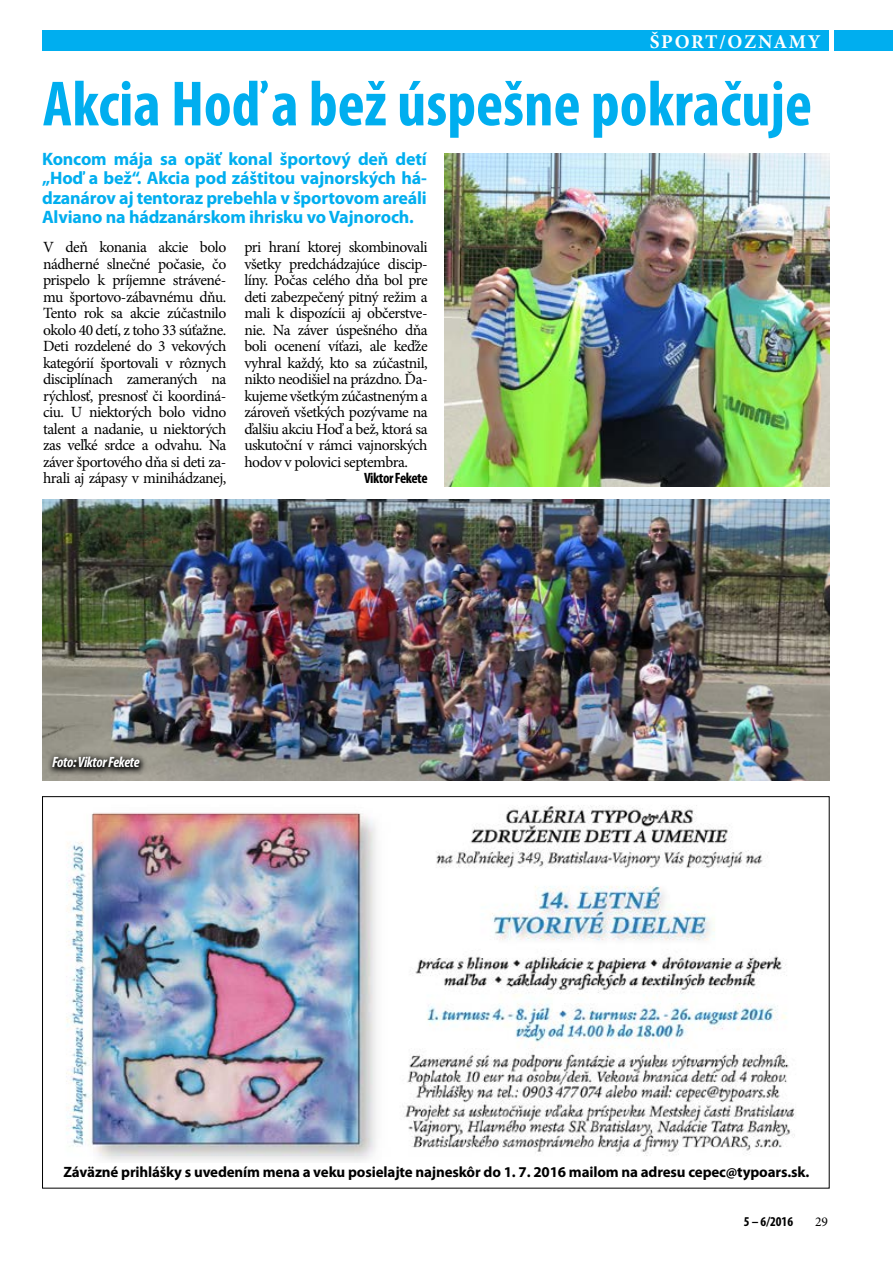
<style>
.page{position:relative;width:893px;height:1263px;background:#fff}
.page>*{position:absolute;margin:0;border:0;box-sizing:border-box;transform-origin:0 0}
.t1{font:700 condensed 64.5px "Myriad Pro";color:#00aeef}
.t2{font:700 19.5px "Minion Pro";letter-spacing:.09em;color:#fff}
.t3{font:700 18px/19.5px "Myriad Pro";letter-spacing:-.01em;color:#00aeef;text-align:justify}
.t4{font:15.6px/16.5px "Minion Pro";letter-spacing:-.03em;color:#000;text-align:justify}
.t5{font:700 15px "Myriad Pro";letter-spacing:-.01em;color:#000}
.t6{font:italic 700 condensed 15px "Myriad Pro";letter-spacing:-.025em;color:#fff}
.t7{font:700 condensed 15px "Myriad Pro";letter-spacing:-.035em;color:#000}
.t8{font:700 condensed 13.5px "Myriad Pro";color:#000}
.t9{font:13.5px "Minion Pro";color:#000}
</style>
<div class="page">
<div style="left:43px;top:30px;width:786px;height:21px;background:#00aeef"></div>
<div style="left:835px;top:30px;width:58px;height:21px;background:#00aeef"></div>
<img style="left:445px;top:153px;width:384px;height:333px">
<img style="left:43px;top:500px;width:786px;height:280px">
<img style="left:66px;top:805px;width:729px;height:356px">
<svg style="left:46px;top:752px;width:101px;height:23px"></svg>
<p class="t2" style="left:650px;top:28px;width:172px">ŠPORT/OZNAMY</p>
<h1 class="t1" style="left:43px;top:64px;width:771px">Akcia Hoď a bež úspešne pokračuje</h1>
<p class="t3" style="left:42px;top:148px;width:386px">Koncom mája sa opäť konal športový deň detí „Hoď a bež“. Akcia pod záštitou vajnorských há&shy;dzanárov aj tentoraz prebehla v športovom areáli Alviano na hádzanárskom ihrisku vo Vajnoroch.</p>
<p class="t4" style="left:43px;top:239px;width:185px">V deň konania akcie bolo nádherné slnečné počasie, čo prispelo k príjemne strávené&shy;mu športovo-zábavnému dňu.<br>Tento rok sa akcie zúčastnilo okolo 40 detí, z toho 33 súťažne.<br>Deti rozdelené do 3 vekových kategórií športovali v rôznych disciplínach zameraných na rýchlosť, presnosť či koordiná&shy;ciu. U niektorých bolo vidno talent a nadanie, u niektorých zas veľké srdce a odvahu. Na záver športového dňa si deti za&shy;hrali aj zápasy v minihádzanej,</p>
<p class="t4" style="left:244px;top:239px;width:185px">pri hraní ktorej skombinovali všetky predchádzajúce discip&shy;líny. Počas celého dňa bol pre deti zabezpečený pitný režim a mali k dispozícii aj občerstve&shy;nie. Na záver úspešného dňa boli ocenení víťazi, ale keďže vyhral každý, kto sa zúčastnil, nikto neodišiel na prázdno. Ďa&shy;kujeme všetkým zúčastneným a zároveň všetkých pozývame na ďalšiu akciu Hoď a bež, ktorá sa uskutoční v rámci vajnorských hodov v polovici septembra.</p>
<p class="t7" style="left:364px;top:469px;width:65px">Viktor Fekete</p>
<p class="t6" style="left:52px;top:753px;width:89px">Foto: Viktor Fekete</p>
<p class="t5" style="left:63px;top:1162px;width:747px">Záväzné prihlášky s uvedením mena a veku posielajte najneskôr do 1. 7. 2016 mailom na adresu cepec@typoars.sk.</p>
<p class="t8" style="left:744px;top:1213px;width:51px">5 – 6/2016</p>
<p class="t9" style="left:815px;top:1212px;width:14px">29</p>
</div>
